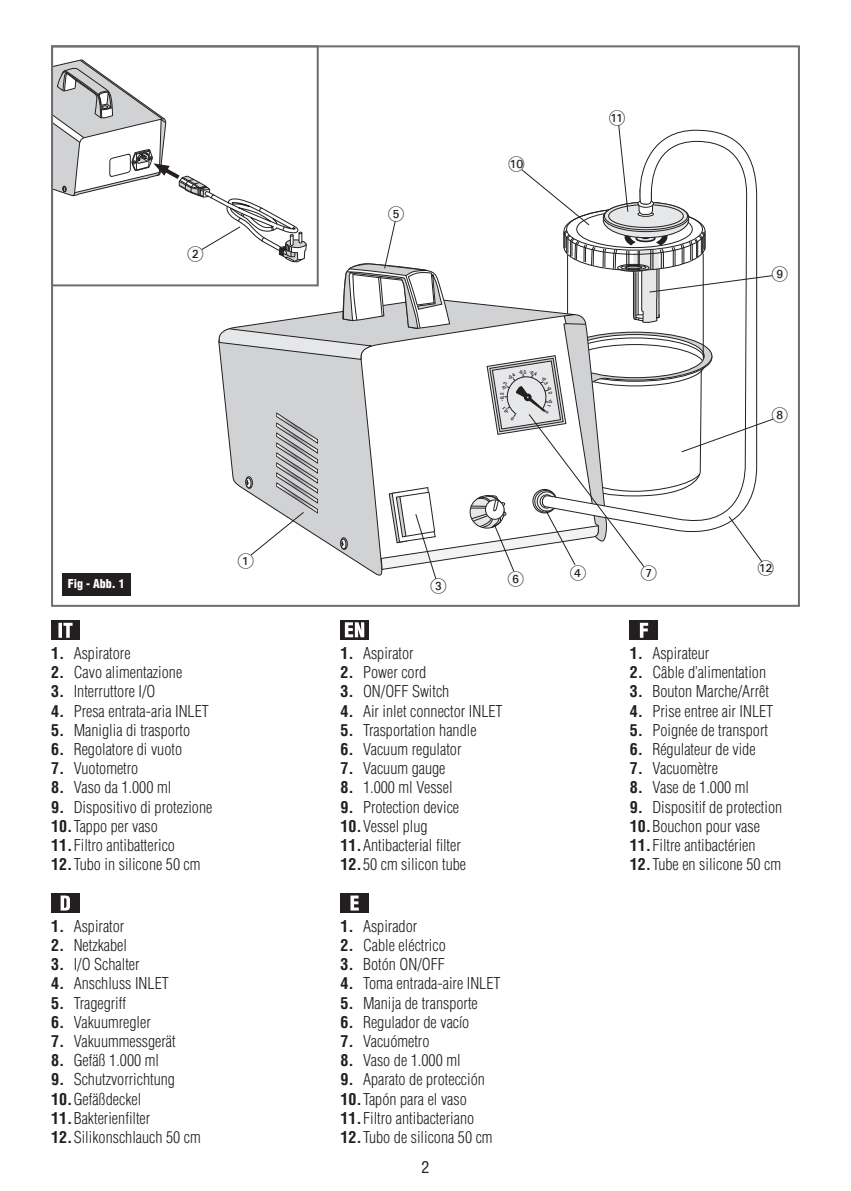
<style>
.page{position:relative;width:851px;height:1191px;background:#fff}
.page>*{position:absolute;margin:0;border:0;box-sizing:border-box;transform-origin:0 0}
.t1{font:300 condensed 16px/19.2px "Helvetica";color:#231f20}
.t2{font:16px "Deco Numbers LH Circle";color:#231f20}
.t3{font:condensed 16px "Helvetica";color:#231f20}
.t4{font:900 condensed 12px "Helvetica";color:#fff}
.t5{font:700 5px "Helvetica";color:#231f20;scale:.9 1}
.s1{font-weight:700}
</style>
<div class="page">
<div style="left:51px;top:620px;width:28px;height:19px;background:#231f20"></div>
<svg style="left:58px;top:623px;width:15px;height:15px"></svg>
<div style="left:51px;top:892px;width:28px;height:20px;background:#231f20"></div>
<svg style="left:61px;top:895px;width:9px;height:15px"></svg>
<svg style="left:340px;top:620px;width:29px;height:19px"></svg>
<svg style="left:345px;top:622px;width:19px;height:15px"></svg>
<div style="left:340px;top:892px;width:29px;height:20px;background:#231f20"></div>
<svg style="left:350px;top:895px;width:9px;height:15px"></svg>
<div style="left:629px;top:620px;width:29px;height:19px;background:#231f20"></div>
<svg style="left:639px;top:623px;width:9px;height:15px"></svg>
<svg style="left:52px;top:59px;width:721px;height:536px"></svg>
<p class="t2" style="left:187px;top:245px;width:17px">2</p>
<p class="t4" style="left:68px;top:576px;width:58px">Fig - Abb. 1</p>
<p class="t1" style="left:51px;top:643px;width:81px"><span class="s1">1.</span> Aspiratore</p>
<p class="t1" style="left:51px;top:662px;width:133px"><span class="s1">2.</span> Cavo alimentazione</p>
<p class="t1" style="left:51px;top:682px;width:106px"><span class="s1">3.</span> Interruttore I/O</p>
<p class="t1" style="left:51px;top:701px;width:159px"><span class="s1">4.</span> Presa entrata-aria INLET</p>
<p class="t1" style="left:51px;top:720px;width:141px"><span class="s1">5.</span> Maniglia di trasporto</p>
<p class="t1" style="left:51px;top:739px;width:133px"><span class="s1">6.</span> Regolatore di vuoto</p>
<p class="t1" style="left:51px;top:758px;width:89px"><span class="s1">7.</span> Vuotometro</p>
<p class="t1" style="left:51px;top:778px;width:122px"><span class="s1">8.</span> Vaso da 1.000 ml</p>
<p class="t1" style="left:51px;top:797px;width:163px"><span class="s1">9.</span> Dispositivo di protezione<br><span class="s1">10.</span>Tappo per vaso<br><span class="s1">11.</span>Filtro antibatterico<br><span class="s1">12.</span>Tubo in silicone 50 cm</p>
<p class="t1" style="left:51px;top:916px;width:75px"><span class="s1">1.</span> Aspirator</p>
<p class="t1" style="left:51px;top:935px;width:78px"><span class="s1">2.</span> Netzkabel</p>
<p class="t1" style="left:51px;top:954px;width:90px"><span class="s1">3.</span> I/O Schalter</p>
<p class="t1" style="left:51px;top:973px;width:119px"><span class="s1">4.</span> Anschluss INLET</p>
<p class="t1" style="left:51px;top:993px;width:76px"><span class="s1">5.</span> Tragegriff</p>
<p class="t1" style="left:51px;top:1012px;width:101px"><span class="s1">6.</span> Vakuumregler</p>
<p class="t1" style="left:51px;top:1031px;width:126px"><span class="s1">7.</span> Vakuummessgerät</p>
<p class="t1" style="left:51px;top:1050px;width:109px"><span class="s1">8.</span> Gefäß 1.000 ml</p>
<p class="t1" style="left:51px;top:1069px;width:151px"><span class="s1">9.</span> Schutzvorrichtung<br><span class="s1">10.</span>Gefäßdeckel<br><span class="s1">11.</span>Bakterienfilter<br><span class="s1">12.</span>Silikonschlauch 50 cm</p>
<p class="t2" style="left:238px;top:552px;width:17px">1</p>
<p class="t2" style="left:388px;top:205px;width:17px">5</p>
<p class="t2" style="left:508px;top:156px;width:17px">AT</p>
<p class="t2" style="left:609px;top:109px;width:17px">AK</p>
<p class="t5" style="left:518px;top:369px;width:10px;rotate:-9deg">-0,5</p>
<p class="t5" style="left:531px;top:368px;width:10px;rotate:21deg">-0,4</p>
<p class="t5" style="left:506px;top:376px;width:10px;rotate:-39deg">-0,4</p>
<p class="t5" style="left:546px;top:375px;width:10px;rotate:61deg">-0,3</p>
<p class="t5" style="left:499px;top:388px;width:10px;rotate:-73deg">-0,3</p>
<p class="t5" style="left:552px;top:385px;width:10px;rotate:77deg">-0,2</p>
<p class="t5" style="left:498px;top:400px;width:10px;rotate:-90deg">-0,2</p>
<p class="t5" style="left:555px;top:400px;width:10px;rotate:106deg">-0,1</p>
<p class="t5" style="left:504px;top:415px;width:10px;rotate:-124deg">-0,1</p>
<p class="t2" style="left:430px;top:577px;width:17px">3</p>
<p class="t2" style="left:507px;top:571px;width:17px">6</p>
<p class="t2" style="left:570px;top:564px;width:17px">4</p>
<p class="t2" style="left:640px;top:564px;width:17px">7</p>
<p class="t2" style="left:771px;top:266px;width:17px">9</p>
<p class="t2" style="left:771px;top:407px;width:17px">8</p>
<p class="t2" style="left:757px;top:559px;width:17px">AL</p>
<p class="t1" style="left:340px;top:643px;width:75px"><span class="s1">1.</span> Aspirator</p>
<p class="t1" style="left:340px;top:662px;width:87px"><span class="s1">2.</span> Power cord</p>
<p class="t1" style="left:340px;top:682px;width:110px"><span class="s1">3.</span> ON/OFF Switch</p>
<p class="t1" style="left:340px;top:701px;width:164px"><span class="s1">4.</span> Air inlet connector INLET</p>
<p class="t1" style="left:340px;top:720px;width:138px"><span class="s1">5.</span> Trasportation handle</p>
<p class="t1" style="left:340px;top:739px;width:123px"><span class="s1">6.</span> Vacuum regulator</p>
<p class="t1" style="left:340px;top:758px;width:107px"><span class="s1">7.</span> Vacuum gauge</p>
<p class="t1" style="left:340px;top:778px;width:114px"><span class="s1">8.</span> 1.000 ml Vessel</p>
<p class="t1" style="left:340px;top:797px;width:127px"><span class="s1">9.</span> Protection device<br><span class="s1">10.</span>Vessel plug<br><span class="s1">11.</span>Antibacterial filter<br><span class="s1">12.</span>50 cm silicon tube</p>
<p class="t1" style="left:340px;top:916px;width:78px"><span class="s1">1.</span> Aspirador</p>
<p class="t1" style="left:340px;top:935px;width:107px"><span class="s1">2.</span> Cable eléctrico</p>
<p class="t1" style="left:340px;top:954px;width:106px"><span class="s1">3.</span> Botón ON/OFF</p>
<p class="t1" style="left:340px;top:973px;width:162px"><span class="s1">4.</span> Toma entrada-aire INLET</p>
<p class="t1" style="left:340px;top:993px;width:139px"><span class="s1">5.</span> Manija de transporte</p>
<p class="t1" style="left:340px;top:1012px;width:130px"><span class="s1">6.</span> Regulador de vacío</p>
<p class="t1" style="left:340px;top:1031px;width:91px"><span class="s1">7.</span> Vacuómetro</p>
<p class="t1" style="left:340px;top:1050px;width:122px"><span class="s1">8.</span> Vaso de 1.000 ml</p>
<p class="t1" style="left:340px;top:1069px;width:154px"><span class="s1">9.</span> Aparato de protección<br><span class="s1">10.</span>Tapón para el vaso<br><span class="s1">11.</span>Filtro antibacteriano<br><span class="s1">12.</span>Tubo de silicona 50 cm</p>
<p class="t3" style="left:421px;top:1157px;width:9px">2</p>
<p class="t1" style="left:629px;top:643px;width:81px"><span class="s1">1.</span> Aspirateur</p>
<p class="t1" style="left:629px;top:662px;width:138px"><span class="s1">2.</span> Câble d’alimentation</p>
<p class="t1" style="left:629px;top:682px;width:141px"><span class="s1">3.</span> Bouton Marche/Arrêt</p>
<p class="t1" style="left:629px;top:701px;width:145px"><span class="s1">4.</span> Prise entree air INLET</p>
<p class="t1" style="left:629px;top:720px;width:140px"><span class="s1">5.</span> Poignée de transport</p>
<p class="t1" style="left:629px;top:739px;width:127px"><span class="s1">6.</span> Régulateur de vide</p>
<p class="t1" style="left:629px;top:758px;width:90px"><span class="s1">7.</span> Vacuomètre</p>
<p class="t1" style="left:629px;top:778px;width:121px"><span class="s1">8.</span> Vase de 1.000 ml</p>
<p class="t1" style="left:629px;top:797px;width:154px"><span class="s1">9.</span> Dispositif de protection<br><span class="s1">10.</span>Bouchon pour vase<br><span class="s1">11.</span>Filtre antibactérien<br><span class="s1">12.</span>Tube en silicone 50 cm</p>
</div>
